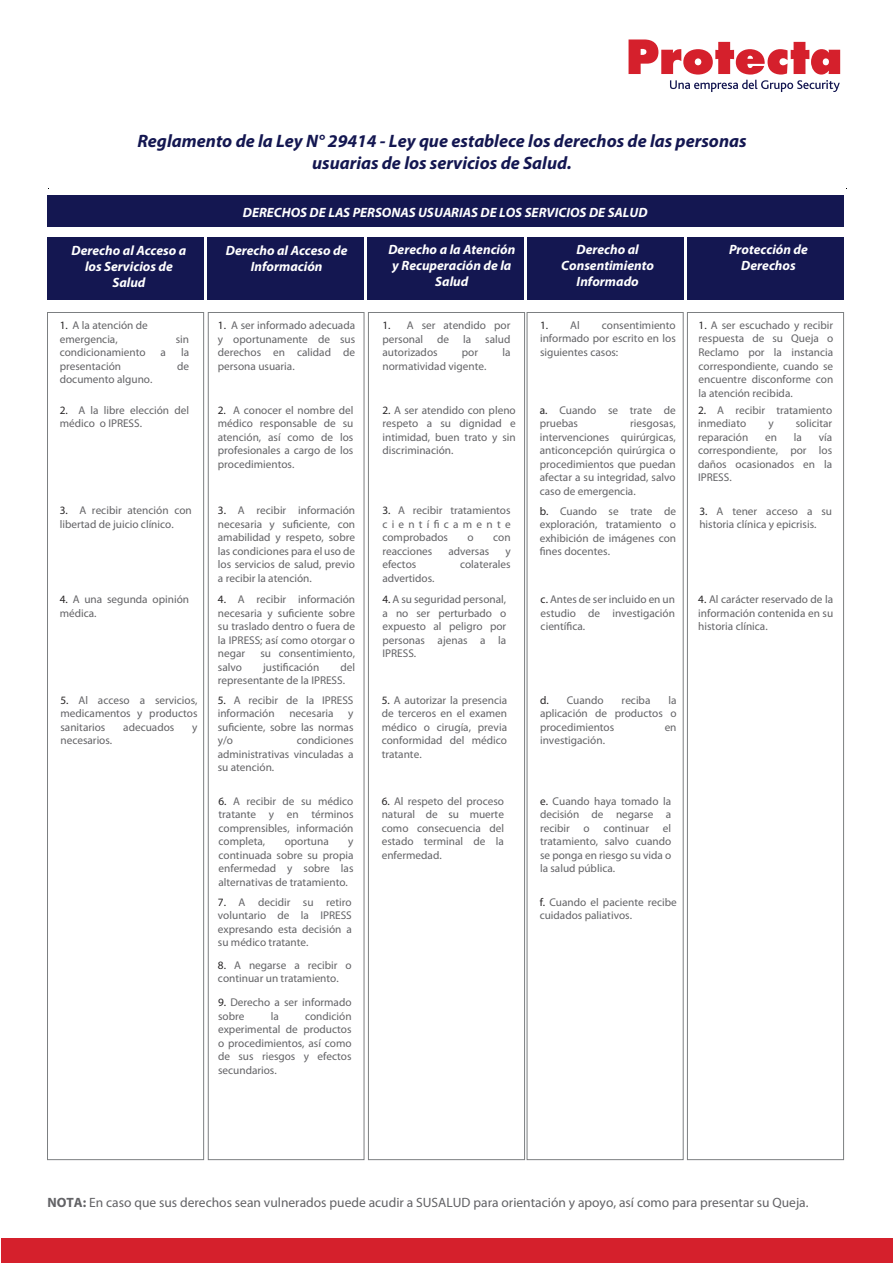
<style>
.page{position:relative;width:893px;height:1263px;background:#fff}
.page>*{position:absolute;margin:0;border:0;box-sizing:border-box;transform-origin:0 0}
.t1{font:italic 700 18px/21.6px "Myriad Pro";letter-spacing:.005em;color:#141751;text-align:center}
.t2{font:italic 700 13.5px/16.2px "Myriad Pro";color:#fff;text-align:center}
.t3{font:13.5px "Myriad Pro";color:#636366}
.t4{font:11.25px/13.5px "Myriad Pro";color:#636366;text-align:justify}
.t5{font:11.25px "Myriad Pro";color:#282526}
.s1{color:#282526}
.s2{color:#636366}
.s3{font-weight:700}
</style>
<div class="page">
<div style="left:1px;top:1238px;width:892px;height:25px;background:#d5202c"></div>
<svg style="left:628px;top:39px;width:212px;height:53px"></svg>
<div style="left:47px;top:312px;width:157px;height:848px;border:1px solid #7c7f81"></div>
<div style="left:368px;top:312px;width:157px;height:848px;border:1px solid #7c7f81"></div>
<div style="left:527px;top:312px;width:156px;height:848px;border:1px solid #7c7f81"></div>
<div style="left:687px;top:312px;width:157px;height:848px;border:1px solid #7c7f81"></div>
<div style="left:47px;top:195px;width:796px;height:32px;background:#141751"></div>
<div style="left:48px;top:238px;width:156px;height:62px;background:#141751"></div>
<div style="left:207px;top:238px;width:157px;height:62px;background:#141751"></div>
<div style="left:367px;top:238px;width:157px;height:62px;background:#141751"></div>
<div style="left:527px;top:238px;width:156px;height:62px;background:#141751"></div>
<div style="left:687px;top:238px;width:156px;height:62px;background:#141751"></div>
<div style="left:208px;top:312px;width:156px;height:848px;border:1px solid #7c7f81"></div>
<h1 class="t1" style="left:137px;top:130px;width:611px">Reglamento de la Ley N° 29414 - Ley que establece los derechos de las personas usuarias de los servicios de Salud.</h1>
<p class="t2" style="left:243px;top:204px;width:406px">DERECHOS DE LAS PERSONAS USUARIAS DE LOS SERVICIOS DE SALUD</p>
<p class="t2" style="left:72px;top:243px;width:116px">Derecho al Acceso a los Servicios de<br>Salud</p>
<p class="t2" style="left:226px;top:243px;width:123px">Derecho al Acceso de<br>Información</p>
<p class="t2" style="left:388px;top:242px;width:128px">Derecho a la Atención y Recuperación de la<br>Salud</p>
<p class="t2" style="left:561px;top:242px;width:94px">Derecho al<br>Consentimiento<br>Informado</p>
<p class="t2" style="left:729px;top:242px;width:80px">Protección de<br>Derechos</p>
<p class="t4" style="left:60px;top:319px;width:90px"><span class="s1">1.</span> A la atención de emergencia,</p>
<p class="t4" style="left:218px;top:319px;width:139px"><span class="s1">1.</span> A ser informado adecuada y oportunamente de sus derechos en calidad de persona usuaria.</p>
<p class="t4" style="left:218px;top:403px;width:137px"><span class="s1">2.</span> A conocer el nombre del médico responsable de su atención, así como de los profesionales a cargo de los procedimientos.</p>
<p class="t4" style="left:218px;top:504px;width:139px"><span class="s1">3.</span> A recibir información necesaria y suficiente, con amabilidad y respeto, sobre las condiciones para el uso de los servicios de salud, previo a recibir la atención.</p>
<p class="t4" style="left:218px;top:593px;width:139px"><span class="s1">4.</span> A recibir información necesaria y suficiente sobre su traslado dentro o fuera de la IPRESS; así como otorgar o negar</p>
<p class="t5" style="left:540px;top:319px;width:41px">1. <span class="s2">Al</span></p>
<p class="t4" style="left:699px;top:319px;width:136px"><span class="s1">1.</span> A ser escuchado y recibir respuesta de su Queja o Reclamo por la instancia correspondiente, cuando se encuentre disconforme con la atención recibida.</p>
<p class="t4" style="left:698px;top:403px;width:136px"><span class="s1">2.</span> A recibir tratamiento inmediato</p>
<p class="t4" style="left:383px;top:319px;width:129px"><span class="s1">1.</span> A ser atendido por personal de la salud autorizados</p>
<p class="t4" style="left:540px;top:319px;width:137px;text-indent:62px">consentimiento informado por escrito en los siguientes casos:</p>
<p class="t4" style="left:176px;top:332px;width:15px">sin</p>
<p class="t4" style="left:462px;top:346px;width:18px">por</p>
<p class="t4" style="left:502px;top:346px;width:10px">la</p>
<p class="t4" style="left:383px;top:359px;width:105px">normatividad vigente.</p>
<p class="t4" style="left:383px;top:403px;width:135px"><span class="s1">2.</span> A ser atendido con pleno respeto a su dignidad e intimidad, buen trato y sin discriminación.</p>
<p class="t4" style="left:60px;top:346px;width:87px">condicionamiento</p>
<p class="t4" style="left:161px;top:346px;width:7px">a</p>
<p class="t4" style="left:181px;top:346px;width:10px">la</p>
<p class="t4" style="left:60px;top:359px;width:63px">presentación</p>
<p class="t4" style="left:177px;top:359px;width:13px">de</p>
<p class="t4" style="left:60px;top:373px;width:94px">documento alguno.</p>
<p class="t4" style="left:60px;top:403px;width:131px"><span class="s1">2.</span> A la libre elección del médico o IPRESS.</p>
<p class="t4" style="left:540px;top:403px;width:137px"><span class="s1">a.</span> Cuando se trate de pruebas</p>
<p class="t4" style="left:768px;top:417px;width:7px">y</p>
<p class="t4" style="left:796px;top:417px;width:38px">solicitar</p>
<p class="t4" style="left:540px;top:417px;width:137px;text-indent:90px">riesgosas, intervenciones quirúrgicas, anticoncepción quirúrgica o procedimientos que puedan afectar a su integridad, salvo caso de emergencia.</p>
<p class="t4" style="left:540px;top:504px;width:138px"><span class="s1">b.</span> Cuando se trate de exploración, tratamiento o exhibición de imágenes con fines docentes.</p>
<p class="t4" style="left:541px;top:593px;width:136px"><span class="s1">c.</span> Antes de ser incluido en un estudio de investigación científica.</p>
<p class="t4" style="left:698px;top:430px;width:52px">reparación</p>
<p class="t4" style="left:765px;top:430px;width:13px">en</p>
<p class="t4" style="left:794px;top:430px;width:10px">la</p>
<p class="t4" style="left:698px;top:430px;width:136px;text-indent:121px">vía correspondiente, por los daños ocasionados en la IPRESS.</p>
<p class="t4" style="left:699px;top:504px;width:134px"><span class="s1">3.</span> A tener acceso a su historia clínica y epicrisis.</p>
<p class="t4" style="left:382px;top:504px;width:130px"><span class="s1">3.</span> A recibir tratamientos científicamente comprobados</p>
<p class="t4" style="left:60px;top:504px;width:133px"><span class="s1">3.</span> A recibir atención con libertad de juicio clínico.</p>
<p class="t4" style="left:468px;top:531px;width:8px">o</p>
<p class="t4" style="left:493px;top:531px;width:19px">con</p>
<p class="t4" style="left:382px;top:544px;width:52px">reacciones</p>
<p class="t4" style="left:448px;top:544px;width:42px">adversas</p>
<p class="t4" style="left:505px;top:544px;width:7px">y</p>
<p class="t4" style="left:382px;top:558px;width:35px">efectos</p>
<p class="t4" style="left:460px;top:558px;width:52px">colaterales</p>
<p class="t4" style="left:382px;top:571px;width:54px">advertidos.</p>
<p class="t4" style="left:383px;top:593px;width:125px"><span class="s1">4.</span> A su seguridad personal, a no ser perturbado o expuesto al peligro por personas ajenas a la IPRESS.</p>
<p class="t4" style="left:382px;top:693px;width:127px"><span class="s1">5.</span> A autorizar la presencia de terceros en el examen médico o cirugía, previa conformidad del médico tratante.</p>
<p class="t4" style="left:382px;top:794px;width:124px"><span class="s1">6.</span> Al respeto del proceso natural de su muerte como consecuencia del estado terminal de la enfermedad.</p>
<p class="t4" style="left:698px;top:593px;width:137px"><span class="s1">4.</span> Al carácter reservado de la información contenida en su historia clínica.</p>
<p class="t4" style="left:60px;top:593px;width:131px"><span class="s1">4.</span> A una segunda opinión médica.</p>
<p class="t4" style="left:260px;top:647px;width:96px">su consentimiento,</p>
<p class="t4" style="left:218px;top:660px;width:26px">salvo</p>
<p class="t4" style="left:263px;top:660px;width:58px">justificación</p>
<p class="t4" style="left:218px;top:660px;width:139px;text-indent:123px">del representante de la IPRESS.</p>
<p class="t4" style="left:218px;top:693px;width:137px"><span class="s1">5.</span> A recibir de la IPRESS información</p>
<p class="t4" style="left:540px;top:693px;width:138px;text-indent:128px">la aplicación de productos o procedimientos</p>
<p class="t4" style="left:540px;top:693px;width:65px"><span class="s1">d.</span> Cuando</p>
<p class="t4" style="left:622px;top:693px;width:30px">reciba</p>
<p class="t4" style="left:61px;top:693px;width:139px"><span class="s1">5.</span> Al acceso a servicios, medicamentos y productos sanitarios</p>
<p class="t4" style="left:289px;top:707px;width:46px">necesaria</p>
<p class="t4" style="left:218px;top:707px;width:137px;text-indent:130px">y suficiente, sobre las normas y/o</p>
<p class="t4" style="left:123px;top:720px;width:53px">adecuados</p>
<p class="t4" style="left:192px;top:720px;width:7px">y</p>
<p class="t4" style="left:665px;top:720px;width:13px">en</p>
<p class="t4" style="left:218px;top:734px;width:137px;text-indent:79px">condiciones administrativas vinculadas a su atención.</p>
<p class="t4" style="left:218px;top:794px;width:137px"><span class="s1">6.</span> A recibir de su médico tratante y en términos comprensibles, información completa,</p>
<p class="t4" style="left:540px;top:734px;width:66px">investigación.</p>
<p class="t4" style="left:61px;top:734px;width:53px">necesarios.</p>
<p class="t4" style="left:540px;top:794px;width:133px"><span class="s1">e.</span> Cuando haya tomado la decisión de negarse a recibir o continuar el tratamiento, salvo cuando se ponga en riesgo su vida o la salud pública.</p>
<p class="t4" style="left:540px;top:895px;width:139px"><span class="s1">f.</span> Cuando el paciente recibe cuidados paliativos.</p>
<p class="t4" style="left:285px;top:835px;width:46px">oportuna</p>
<p class="t4" style="left:218px;top:835px;width:137px;text-indent:130px">y continuada sobre su propia enfermedad y sobre las alternativas de tratamiento.</p>
<p class="t4" style="left:218px;top:895px;width:135px"><span class="s1">7.</span> A decidir su retiro voluntario de la IPRESS expresando esta decisión a su médico tratante.</p>
<p class="t4" style="left:218px;top:958px;width:135px"><span class="s1">8.</span> A negarse a recibir o continuar un tratamiento.</p>
<p class="t4" style="left:218px;top:996px;width:135px"><span class="s1">9.</span> Derecho a ser informado sobre</p>
<p class="t4" style="left:218px;top:1009px;width:135px;text-indent:87px">condición experimental de productos o procedimientos, así como de sus riesgos y efectos secundarios.</p>
<p class="t4" style="left:271px;top:1009px;width:10px">la</p>
<p class="t3" style="left:47px;top:1195px;width:763px"><span class="s3">NOTA:</span> En caso que sus derechos sean vulnerados puede acudir a SUSALUD para orientación y apoyo, así como para presentar su Queja.</p>
</div>
